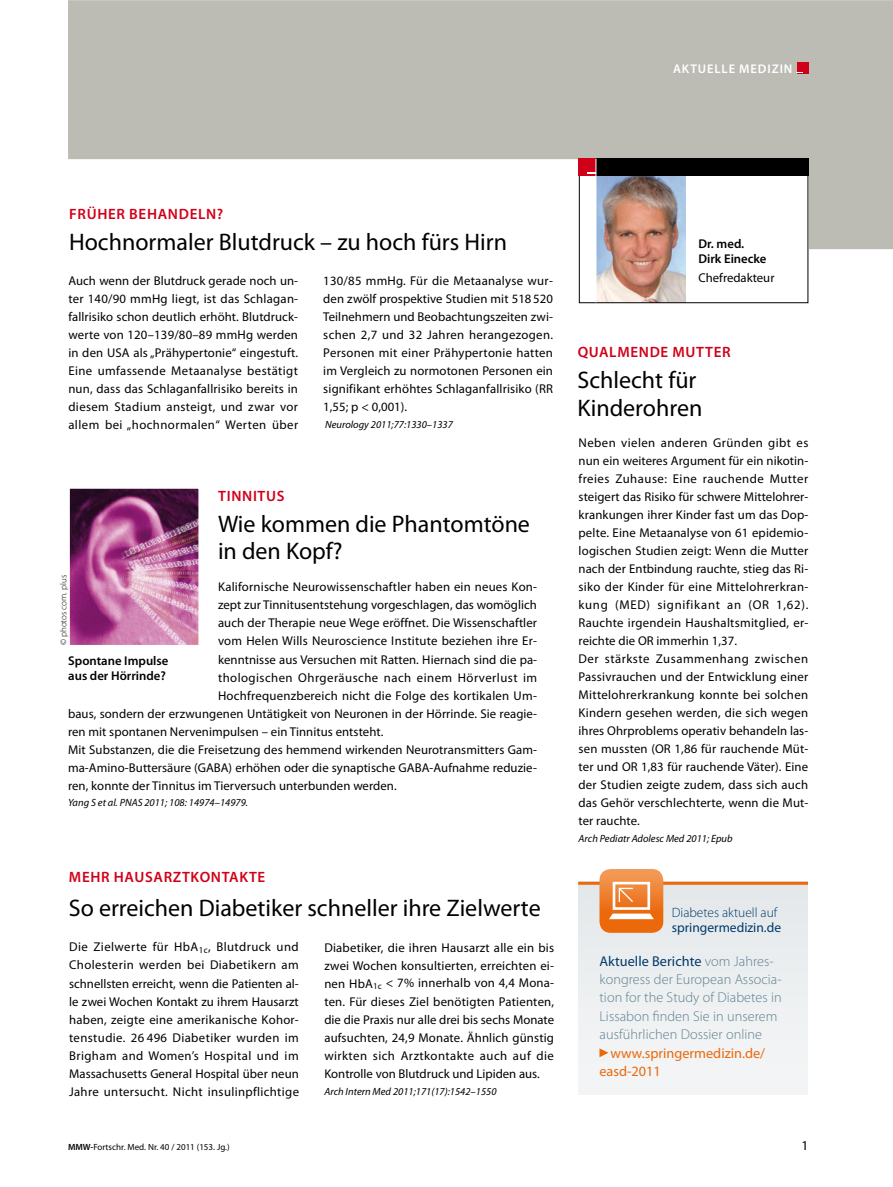
<style>
.page{position:relative;width:893px;height:1187px;background:#fff}
.page>*{position:absolute;margin:0;border:0;box-sizing:border-box;transform-origin:0 0}
.t1{font:24px/27px "Myriad Pro";color:#000}
.t2{font:600 15px "Myriad Pro";letter-spacing:.045em;color:#d10019}
.t3{font:300 14.25px/18px "Myriad Pro";letter-spacing:.005em;color:#5d7f8f}
.t4{font:14.25px/18px "Myriad Pro";color:#eb690b}
.t5{font:300 13.5px "Myriad Pro";color:#00396b}
.t6{font:13.5px "Myriad Pro";color:#00396b}
.t7{font:13.5px "Myriad Pro";color:#000}
.t8{font:12.75px/18px "Myriad Pro";letter-spacing:.01em;color:#000;text-align:justify}
.t9{font:600 12.75px/15px "Myriad Pro";color:#000}
.t10{font:12.75px "Myriad Pro";letter-spacing:.035em;color:#000}
.t11{font:600 12.6px "Myriad Pro";letter-spacing:.07em;color:#fff}
.t12{font:italic 10.5px "Myriad Pro";color:#000}
.t13{font:9px "Myriad Pro";color:#000}
.t14{font:300 9px "Myriad Pro";color:#000}
.s1{font-weight:400;color:#00396b}
.s2{font-weight:600}
</style>
<div class="page">
<svg style="left:68px;top:0;width:824px;height:249px;fill:#bcbcb4"></svg>
<div style="left:796px;top:62px;width:12px;height:12px;background:#d10019"></div>
<div style="left:579px;top:176px;width:229px;height:127px;background:#fff"></div>
<img style="left:596px;top:176px;width:89px;height:125px">
<div style="left:596px;top:159px;width:212px;height:17px;background:#000"></div>
<div style="left:579px;top:159px;width:229px;height:144px;border:1px solid #000"></div>
<div style="left:579px;top:159px;width:17px;height:17px;background:#d10019"></div>
<hr style="left:595px;top:159px;width:1px;height:143px;background:#fff">
<div style="left:578px;top:881px;width:230px;height:213px;background:#edf0f1"></div>
<hr style="left:578px;top:881px;width:230px;height:3px;background:#eb690b">
<svg style="left:599px;top:869px;width:64px;height:63px;background:#ee7f2e"></svg>
<div style="left:612px;top:881px;width:38px;height:28px;border:3px solid #fff"></div>
<svg style="left:617px;top:886px;width:17px;height:17px"></svg>
<svg style="left:609px;top:913px;width:44px;height:6px"></svg>
<svg style="left:599px;top:1048px;width:9px;height:9px"></svg>
<img style="left:71px;top:490px;width:126px;height:153px">
<div style="left:68px;top:487px;width:132px;height:159px;border:2px solid #fff"></div>
<p class="t11" style="left:673px;top:64px;width:121px">AKTUELLE MEDIZIN</p>
<p class="t2" style="left:69px;top:208px;width:155px">FRÜHER BEHANDELN?</p>
<h1 class="t1" style="left:69px;top:230px;width:439px">Hochnormaler Blutdruck – zu hoch fürs Hirn</h1>
<p class="t8" style="left:68px;top:273px;width:231px">Auch wenn der Blutdruck gerade noch un&shy;ter 140/90 mmHg liegt, ist das Schlagan&shy;fallrisiko schon deutlich erhöht. Blutdruck&shy;werte von 120–139/80–89 mmHg werden in den USA als „Prähypertonie“ eingestuft.<br>Eine umfassende Metaanalyse bestätigt nun, dass das Schlaganfallrisiko bereits in diesem Stadium ansteigt, und zwar vor allem bei „hochnormalen“ Werten über</p>
<p class="t8" style="left:323px;top:273px;width:231px">130/85 mmHg. Für die Metaanalyse wur&shy;den zwölf prospektive Studien mit 518 520<br>Teilnehmern und Beobachtungszeiten zwi&shy;schen 2,7 und 32 Jahren herangezogen.<br>Personen mit einer Prähypertonie hatten im Vergleich zu normotonen Personen ein signifikant erhöhtes Schlaganfallrisiko (RR 1,55; p &lt; 0,001).</p>
<p class="t12" style="left:325px;top:420px;width:129px">Neurology 2011;77:1330–1337</p>
<p class="t2" style="left:218px;top:490px;width:68px">TINNITUS</p>
<h1 class="t1" style="left:218px;top:512px;width:313px">Wie kommen die Phantomtöne in den Kopf?</h1>
<p class="t8" style="left:218px;top:579px;width:320px">Kalifornische Neurowissenschaftler haben ein neues Kon-</p>
<p class="t8" style="left:218px;top:597px;width:320px">zept zur Tinnitusentstehung vorgeschlagen, das womöglich</p>
<p class="t8" style="left:218px;top:615px;width:320px">auch der Therapie neue Wege eröffnet. Die Wissenschaftler</p>
<p class="t8" style="left:218px;top:633px;width:320px">vom Helen Wills Neuroscience Institute beziehen ihre Er-</p>
<p class="t8" style="left:218px;top:651px;width:320px">kenntnisse aus Versuchen mit Ratten. Hiernach sind die pa-</p>
<p class="t10" style="left:218px;top:672px;width:321px">thologischen Ohrgeräusche nach einem Hörverlust im</p>
<p class="t8" style="left:218px;top:687px;width:320px">Hochfrequenzbereich nicht die Folge des kortikalen Um-</p>
<p class="t8" style="left:68px;top:705px;width:470px">baus, sondern der erzwungenen Untätigkeit von Neuronen in der Hörrinde. Sie reagie-</p>
<p class="t8" style="left:68px;top:723px;width:317px">ren mit spontanen Nervenimpulsen – ein Tinnitus entsteht.</p>
<p class="t8" style="left:68px;top:741px;width:470px">Mit Substanzen, die die Freisetzung des hemmend wirkenden Neurotransmitters Gam-</p>
<p class="t8" style="left:68px;top:759px;width:470px">ma-Amino-Buttersäure (GABA) erhöhen oder die synaptische GABA-Aufnahme reduzie-</p>
<p class="t8" style="left:68px;top:777px;width:330px">ren, konnte der Tinnitus im Tierversuch unterbunden werden.</p>
<p class="t12" style="left:68px;top:798px;width:181px">Yang S et al. PNAS 2011; 108: 14974–14979.</p>
<p class="t14" style="left:60px;top:645px;width:72px;rotate:-90deg">© photos com. plus</p>
<p class="t9" style="left:68px;top:653px;width:102px">Spontane Impulse aus der Hörrinde?</p>
<p class="t2" style="left:69px;top:871px;width:198px">MEHR HAUSARZTKONTAKTE</p>
<h1 class="t1" style="left:69px;top:895px;width:473px">So erreichen Diabetiker schneller ihre Zielwerte</h1>
<p class="t8" style="left:69px;top:939px;width:231px">Die Zielwerte für HbA<sub>1c</sub>, Blutdruck und Cholesterin werden bei Diabetikern am schnellsten erreicht, wenn die Patienten al&shy;le zwei Wochen Kontakt zu ihrem Hausarzt haben, zeigte eine amerikanische Kohor&shy;tenstudie. 26 496 Diabetiker wurden im Brigham and Women’s Hospital und im Massachusetts General Hospital über neun Jahre untersucht. Nicht insulinpflichtige</p>
<p class="t8" style="left:324px;top:939px;width:231px">Dia betiker, die ihren Hausarzt alle ein bis zwei Wochen konsultierten, erreichten ei&shy;nen HbA<sub>1c</sub> &lt; 7% innerhalb von 4,4 Mona&shy;ten. Für dieses Ziel benötigten Patienten, die die Praxis nur alle drei bis sechs Monate aufsuchten, 24,9 Monate. Ähnlich günstig wirkten sich Arztkontakte auch auf die Kont rolle von Blutdruck und Lipiden aus.</p>
<p class="t12" style="left:324px;top:1087px;width:174px">Arch Intern Med 2011;171(17):1542–1550</p>
<p class="t9" style="left:698px;top:237px;width:70px">Dr. med.<br>Dirk Einecke</p>
<p class="t8" style="left:698px;top:270px;width:78px">Chefredakteur</p>
<p class="t2" style="left:577px;top:346px;width:155px">QUALMENDE MUTTER</p>
<h1 class="t1" style="left:577px;top:368px;width:126px">Schlecht für<br>Kinderohren</h1>
<p class="t8" style="left:578px;top:435px;width:231px;text-align:left">Neben vielen anderen Gründen gibt es nun ein weiteres Argument für ein nikotin&shy;freies Zuhause: Eine rauchende Mutter steigert das Risiko für schwere Mittelohrer&shy;krankungen ihrer Kinder fast um das Dop&shy;pelte. Eine Metaanalyse von 61 epidemio&shy;logischen Studien zeigt: Wenn die Mutter nach der Entbindung rauchte, stieg das Ri&shy;siko der Kinder für eine Mittelohrerkran&shy;kung (MED) signifikant an (OR 1,62).<br>Rauchte irgendein Haushaltsmitglied, er&shy;reichte die OR immerhin 1,37.<br>Der stärkste Zusammenhang zwischen Passivrauchen und der Entwicklung einer Mittelohrerkrankung konnte bei solchen Kindern gesehen werden, die sich wegen ihres Ohrproblems operativ behandeln las&shy;sen mussten (OR 1,86 für rauchende Müt&shy;ter und OR 1,83 für rauchende Väter). Eine der Studien zeigte zudem, dass sich auch das Gehör verschlechterte, wenn die Mut&shy;ter rauchte.</p>
<p class="t12" style="left:578px;top:834px;width:156px">Arch Pediatr Adolesc Med 2011; Epub</p>
<p class="t5" style="left:671px;top:907px;width:107px">Diabetes aktuell auf</p>
<p class="t6" style="left:671px;top:922px;width:111px">springermedizin.de</p>
<p class="t3" style="left:599px;top:953px;width:184px"><span class="s1">Aktuelle Berichte</span> vom Jahres&shy;kongress der European Associa&shy;tion for the Study of Diabetes in<br>Lissabon finden Sie in unserem ausführlichen Dossier online</p>
<p class="t4" style="left:599px;top:1045px;width:167px;text-indent:11px">www.springermedizin.de/ easd-2011</p>
<p class="t13" style="left:68px;top:1143px;width:163px"><span class="s2">MMW-</span>Fortschr. Med. Nr. 40 / 2011 (153. Jg.)</p>
<p class="t7" style="left:801px;top:1139px;width:8px">1</p>
</div>
